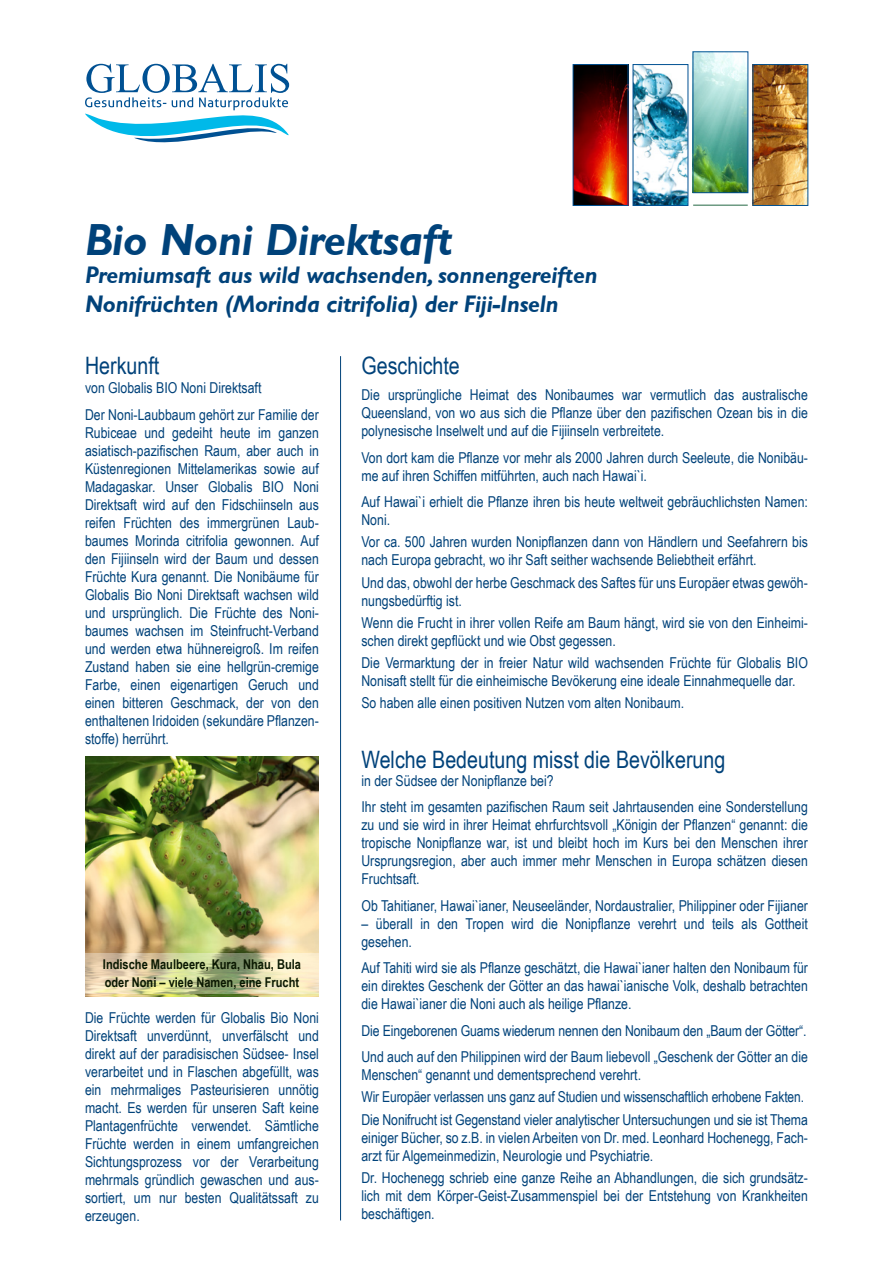
<style>
.page{position:relative;width:893px;height:1263px;background:#fff}
.page>*{position:absolute;margin:0;border:0;box-sizing:border-box;transform-origin:0 0}
.t1{font:italic 700 45px "Gill Sans";letter-spacing:-.01em;color:#00427a}
.t2{font:italic 700 24px "Gill Sans";letter-spacing:-.01em;color:#00427a}
.t3{font:24px "Arial Narrow";color:#00427a}
.t4{font:15px/18px "Arial Narrow";color:#00427a}
.t5{font:700 13.5px/18px "Arial Narrow";color:#0a1801}
</style>
<div class="page">
<img style="left:635px;top:66px;width:51px;height:138px">
<div style="left:633px;top:64px;width:55px;height:142px;border:1px solid #005193"></div>
<img style="left:575px;top:66px;width:51px;height:138px">
<img style="left:695px;top:54px;width:51px;height:137px">
<div style="left:693px;top:52px;width:55px;height:141px;border:1px solid #005193"></div>
<img style="left:755px;top:66px;width:51px;height:138px">
<div style="left:753px;top:64px;width:55px;height:142px;border:1px solid #005193"></div>
<hr style="left:693px;top:205px;width:55px;height:1px;background:#246843">
<svg style="left:85px;top:64px;width:204px;height:78px"></svg>
<img style="left:85px;top:757px;width:234px;height:239px">
<svg style="left:85px;top:954px;width:234px;height:40px;background:#d1cda1"></svg>
<hr style="left:340px;top:356px;width:1px;height:864px;background:#00427a">
<p class="t1" style="left:85px;top:213px;width:369px">Bio Noni Direktsaft</p>
<p class="t2" style="left:85px;top:261px;width:514px">Premiumsaft aus wild wachsenden, sonnengereiften</p>
<p class="t2" style="left:85px;top:290px;width:475px">Nonifrüchten (Morinda citrifolia) der Fiji-Inseln</p>
<p class="t3" style="left:361px;top:348px;width:100px">Geschichte</p>
<p class="t4" style="left:361px;top:385px;width:448px;text-align:justify">Die ursprüngliche Heimat des Nonibaumes war vermutlich das australische Queensland, von wo aus sich die Pflanze über den pazifischen Ozean bis in die polynesische Inselwelt und auf die Fijiinseln verbreitete.</p>
<p class="t4" style="left:361px;top:448px;width:448px">Von dort kam die Pflanze vor mehr als 2000 Jahren durch Seeleute, die Nonibäu&shy;me auf ihren Schiffen mitführten, auch nach Hawai`i.</p>
<p class="t4" style="left:361px;top:492px;width:448px">Auf Hawai`i erhielt die Pflanze ihren bis heute weltweit gebräuchlichsten Namen:<br>Noni.</p>
<p class="t4" style="left:361px;top:532px;width:448px">Vor ca. 500 Jahren wurden Nonipflanzen dann von Händlern und Seefahrern bis nach Europa gebracht, wo ihr Saft seither wachsende Beliebtheit erfährt.</p>
<p class="t4" style="left:361px;top:573px;width:448px">Und das, obwohl der herbe Geschmack des Saftes für uns Europäer etwas gewöh&shy;nungsbedürftig ist.</p>
<p class="t4" style="left:361px;top:613px;width:448px">Wenn die Frucht in ihrer vollen Reife am Baum hängt, wird sie von den Einheimi&shy;schen direkt gepflückt und wie Obst gegessen.</p>
<p class="t4" style="left:361px;top:653px;width:448px">Die Vermarktung der in freier Natur wild wachsenden Früchte für Globalis BIO<br>Nonisaft stellt für die einheimische Bevökerung eine ideale Einnahmequelle dar.</p>
<p class="t4" style="left:361px;top:694px;width:324px">So haben alle einen positiven Nutzen vom alten Nonibaum.</p>
<p class="t3" style="left:85px;top:348px;width:76px">Herkunft</p>
<p class="t4" style="left:85px;top:378px;width:178px">von Globalis BIO Noni Direktsaft</p>
<p class="t4" style="left:85px;top:405px;width:235px;text-align:justify">Der Noni-Laubbaum gehört zur Familie der Rubiceae und gedeiht heute im ganzen asiatisch-pazifischen Raum, aber auch in Küstenregionen Mittelamerikas sowie auf Madagaskar. Unser Globalis BIO Noni Direktsaft wird auf den Fidschiinseln aus reifen Früchten des immergrünen Laub&shy;baumes Morinda citrifolia gewonnen. Auf den Fijiinseln wird der Baum und dessen Früchte Kura genannt. Die Nonibäume für Globalis Bio Noni Direktsaft wachsen wild und ursprünglich. Die Früchte des Noni&shy;baumes wachsen im Steinfrucht-Verband und werden etwa hühnereigroß. Im reifen Zustand haben sie eine hellgrün-cremige Farbe, einen eigenartigen Geruch und einen bitteren Geschmack, der von den enthaltenen Iridoiden (sekundäre Pflanzen&shy;stoffe) herrührt.</p>
<p class="t5" style="left:103px;top:955px;width:200px">Indische Maulbeere, Kura, Nhau, Bula oder Noni – viele Namen, eine Frucht</p>
<p class="t4" style="left:85px;top:1008px;width:235px;text-align:justify">Die Früchte werden für Globalis Bio Noni Direktsaft unverdünnt, unverfälscht und direkt auf der paradisischen Südsee- Insel verarbeitet und in Flaschen abgefüllt, was ein mehrmaliges Pasteurisieren unnötig macht. Es werden für unseren Saft keine Plantagenfrüchte verwendet. Sämtliche Früchte werden in einem umfangreichen Sichtungsprozess vor der Verarbeitung mehrmals gründlich gewaschen und aus&shy;sortiert, um nur besten Qualitätssaft zu erzeugen.</p>
<p class="t3" style="left:361px;top:741px;width:365px">Welche Bedeutung misst die Bevölkerung</p>
<p class="t4" style="left:361px;top:771px;width:194px">in der Südsee der Nonipflanze bei?</p>
<p class="t4" style="left:361px;top:797px;width:448px;text-align:justify">Ihr steht im gesamten pazifischen Raum seit Jahrtausenden eine Sonderstellung zu und sie wird in ihrer Heimat ehrfurchtsvoll „Königin der Pflanzen“ genannt: die tropische Nonipflanze war, ist und bleibt hoch im Kurs bei den Menschen ihrer Ursprungsregion, aber auch immer mehr Menschen in Europa schätzen diesen Fruchtsaft.</p>
<p class="t4" style="left:361px;top:896px;width:448px">Ob Tahitianer, Hawai`ianer, Neuseeländer, Nordaustralier, Philippiner oder Fijianer</p>
<p class="t4" style="left:361px;top:914px;width:448px">– überall in den Tropen wird die Nonipflanze verehrt und teils als Gottheit gesehen.</p>
<p class="t4" style="left:361px;top:958px;width:448px;text-align:justify">Auf Tahiti wird sie als Pflanze geschätzt, die Hawai`ianer halten den Nonibaum für ein direktes Geschenk der Götter an das hawai`ianische Volk, deshalb betrachten die Hawai`ianer die Noni auch als heilige Pflanze.</p>
<p class="t4" style="left:361px;top:1021px;width:447px">Die Eingeborenen Guams wiederum nennen den Nonibaum den „Baum der Götter“.</p>
<p class="t4" style="left:361px;top:1047px;width:448px">Und auch auf den Philippinen wird der Baum liebevoll „Geschenk der Götter an die<br>Menschen“ genannt und dementsprechend verehrt.</p>
<p class="t4" style="left:361px;top:1087px;width:444px">Wir Europäer verlassen uns ganz auf Studien und wissenschaftlich erhobene Fakten.</p>
<p class="t4" style="left:361px;top:1110px;width:448px;text-align:justify">Die Nonifrucht ist Gegenstand vieler analytischer Untersuchungen und sie ist Thema einiger Bücher, so z.B. in vielen Arbeiten von Dr. med. Leonhard Hochenegg, Fach&shy;arzt für Algemeinmedizin, Neurologie und Psychiatrie.</p>
<p class="t4" style="left:361px;top:1168px;width:448px;text-align:justify">Dr. Hochenegg schrieb eine ganze Reihe an Abhandlungen, die sich grundsätz&shy;lich mit dem Körper-Geist-Zusammenspiel bei der Entstehung von Krankheiten beschäftigen.</p>
</div>
